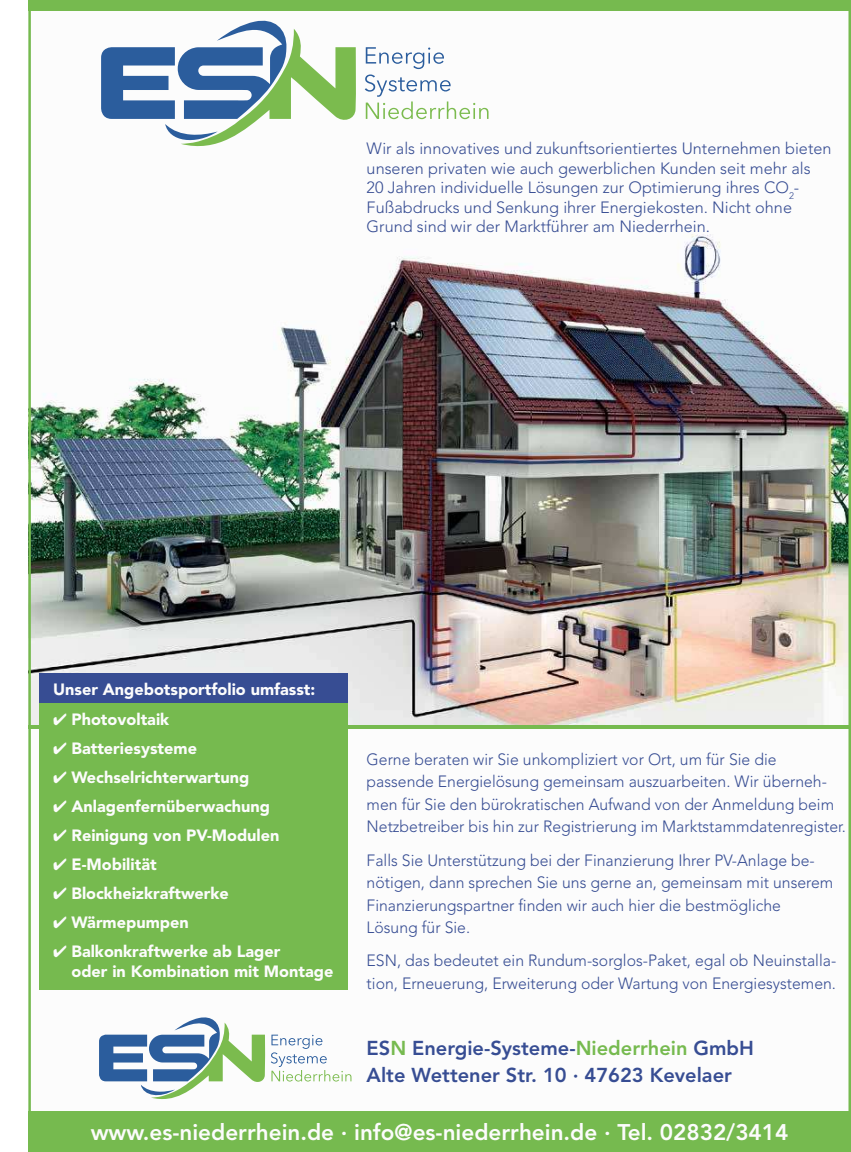
<style>
.page{position:relative;width:851px;height:1152px;background:#fff}
.page>*{position:absolute;margin:0;border:0;box-sizing:border-box;transform-origin:0 0}
.t1{font:800 22.5px "Avenir LT Std";color:#fcfcfc}
.t2{font:800 20px/26.2px "Avenir LT Std";color:#374d93}
.t3{font:300 16.25px/22.5px "Avenir LT Std";color:#374d93}
.t4{font:900 16.25px/20px "Avenir LT Std";color:#fcfcfc}
.s1{color:#76ba4f}
</style>
<div class="page">
<div style="left:28px;top:1111px;width:822px;height:41px;background:#76ba4f"></div>
<div style="left:28px;top:0;width:822px;height:11px;background:#76ba4f"></div>
<img style="left:28px;top:11px;width:822px;height:1100px">
<svg style="left:518px;top:898px;width:7px;height:12px"></svg>
<p class="t3" style="left:366px;top:140px;width:466px;line-height:19.5px">Wir als innovatives und zukunftsorientiertes Unternehmen bieten unseren privaten wie auch gewerblichen Kunden seit mehr als 20 Jahren individuelle Lösungen zur Optimierung ihres CO<sub>2</sub>- Fußabdrucks und Senkung ihrer Energiekosten. Nicht ohne Grund sind wir der Marktführer am Niederrhein.</p>
<p class="t4" style="left:53px;top:680px;width:264px">Unser Angebotsportfolio umfasst:</p>
<p class="t4" style="left:53px;top:710px;width:118px">✔ Photovoltaik</p>
<p class="t4" style="left:53px;top:739px;width:145px">✔ Batteriesysteme</p>
<p class="t4" style="left:53px;top:768px;width:198px">✔ Wechselrichterwartung</p>
<p class="t4" style="left:53px;top:797px;width:218px">✔ Anlagenfernüberwachung</p>
<p class="t4" style="left:53px;top:827px;width:228px">✔ Reinigung von PV-Modulen</p>
<p class="t4" style="left:53px;top:856px;width:105px">✔ E-Mobilität</p>
<p class="t4" style="left:53px;top:885px;width:177px">✔ Blockheizkraftwerke</p>
<p class="t4" style="left:53px;top:914px;width:137px">✔ Wärmepumpen</p>
<p class="t4" style="left:71px;top:943px;width:263px;text-indent:-18px">✔ Balkonkraftwerke ab Lager<br>oder in Kombination mit Montage</p>
<p class="t3" style="left:366px;top:749px;width:481px">Gerne beraten wir Sie unkompliziert vor Ort, um für Sie die passende Energielösung gemeinsam auszuarbeiten. Wir überneh&shy;men für Sie den bürokratischen Aufwand von der Anmeldung beim Netzbetreiber bis hin zur Registrierung im Marktstammdatenregister.</p>
<p class="t3" style="left:366px;top:850px;width:468px">Falls Sie Unterstützung bei der Finanzierung Ihrer PV-Anlage be&shy;nötigen, dann sprechen Sie uns gerne an, gemeinsam mit unserem Finanzierungspartner nden wir auch hier die bestmögliche Lösung für Sie.</p>
<p class="t3" style="left:366px;top:950px;width:471px">ESN, das bedeutet ein Rundum-sorglos-Paket, egal ob Neuinstalla&shy;tion, Erneuerung, Erweiterung oder Wartung von Energiesystemen.</p>
<p class="t2" style="left:366px;top:1037px;width:389px">ES<span class="s1">N</span> Energie-Systeme-<span class="s1">Niederrhein</span> GmbH<br>Alte Wettener Str. 10 · 47623 Kevelaer</p>
<h1 class="t1" style="left:91px;top:1122px;width:699px">www.es-niederrhein.de · info@es-niederrhein.de · Tel. 02832/3414</h1>
</div>
